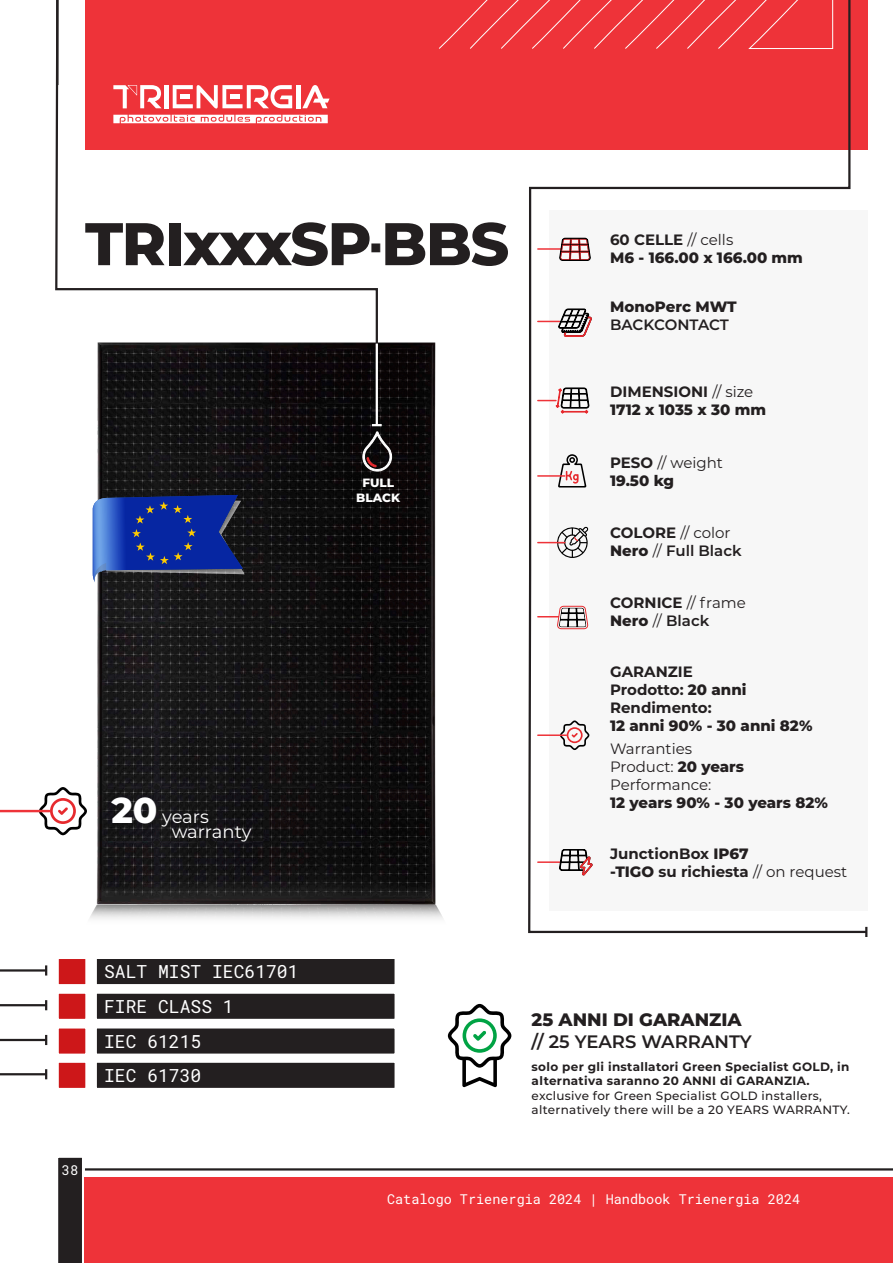
<style>
.page{position:relative;width:893px;height:1263px;background:#fff}
.page>*{position:absolute;margin:0;border:0;box-sizing:border-box;transform-origin:0 0}
.t1{font:800 60px "Montserrat";letter-spacing:-.025em;color:#231f20}
.IT_titolo_36_nero{font:800 36px "Montserrat";color:#fff}
.t2{font:18px "Roboto Mono";color:#fff}
.t3{font:600 18px/21.6px "Montserrat";color:#231f20}
.IT_titolo_36_nero-2{font:18px "Montserrat";letter-spacing:-.01em;color:#fff}
.IT_titolo_36_nero-3{font:800 15px/18px "Montserrat";color:#231f20}
.IT_titolo_36_nero-4{font:700 15px "Montserrat";color:#231f20}
.IT_titolo_36_nero-5{font:15px "Montserrat";color:#231f20}
.IT_titolo_36_nero-6{font:600 15px "Montserrat";color:#231f20}
.t4{font:13.5px "Roboto Mono";color:#fff}
.t5{font:500 12px/14.4px "Montserrat";letter-spacing:.025em;color:#231f20}
.t6{font:700 12px/14.4px "Montserrat";letter-spacing:.025em;color:#231f20}
.IT_titolo_36_nero-7{font:800 12px/14.4px "Montserrat";color:#fff;text-align:center}
.s1{font-weight:400}
.s2{font-weight:700}
.s3{font-weight:800}
</style>
<div class="page">
<div style="left:85px;top:0;width:782px;height:150px;background:#ee3339"></div>
<hr style="left:73px;top:1168px;width:820px;height:2px;background:#231f20">
<svg style="left:58px;top:1157px;width:27px;height:106px;background:#3e3536"></svg>
<svg style="left:439px;top:0;width:88px;height:49px"></svg>
<div style="left:85px;top:1178px;width:808px;height:85px;background:#ee3339"></div>
<svg style="left:527px;top:0;width:341px;height:934px"></svg>
<svg style="left:865px;top:927px;width:2px;height:10px"></svg>
<div style="left:549px;top:211px;width:318px;height:700px;background:#f7f7f7"></div>
<hr style="left:538px;top:248px;width:23px;height:2px;background:#ee3339">
<svg style="left:559px;top:238px;width:32px;height:23px"></svg>
<svg style="left:560px;top:720px;width:29px;height:30px"></svg>
<hr style="left:538px;top:734px;width:28px;height:2px;background:#ee3339">
<img style="left:0;top:207px;width:542px;height:830px">
<div style="left:95px;top:957px;width:301px;height:28px;background:#231f20"></div>
<div style="left:94px;top:956px;width:304px;height:31px;border:3px solid #fff"></div>
<div style="left:95px;top:992px;width:301px;height:28px;background:#231f20"></div>
<div style="left:94px;top:991px;width:304px;height:31px;border:3px solid #fff"></div>
<div style="left:95px;top:1027px;width:301px;height:28px;background:#231f20"></div>
<div style="left:94px;top:1025px;width:304px;height:31px;border:3px solid #fff"></div>
<div style="left:95px;top:1061px;width:301px;height:28px;background:#231f20"></div>
<div style="left:94px;top:1060px;width:304px;height:31px;border:3px solid #fff"></div>
<hr style="left:0;top:969px;width:46px;height:2px;background:#231f20">
<svg style="left:45px;top:965px;width:2px;height:10px"></svg>
<hr style="left:0;top:1004px;width:46px;height:2px;background:#231f20">
<svg style="left:45px;top:1000px;width:2px;height:10px"></svg>
<hr style="left:0;top:1039px;width:46px;height:2px;background:#231f20">
<svg style="left:45px;top:1035px;width:2px;height:10px"></svg>
<hr style="left:0;top:1073px;width:46px;height:2px;background:#231f20">
<svg style="left:45px;top:1069px;width:2px;height:10px"></svg>
<div style="left:56px;top:956px;width:32px;height:31px;background:#cd1719;border:3px solid #fff"></div>
<div style="left:56px;top:991px;width:32px;height:31px;background:#cd1719;border:3px solid #fff"></div>
<div style="left:56px;top:1025px;width:32px;height:31px;background:#cd1719;border:3px solid #fff"></div>
<div style="left:56px;top:1060px;width:32px;height:31px;background:#cd1719;border:3px solid #fff"></div>
<svg style="left:448px;top:1004px;width:63px;height:83px"></svg>
<hr style="left:538px;top:861px;width:22px;height:2px;background:#ee3339">
<svg style="left:559px;top:849px;width:33px;height:26px"></svg>
<svg style="left:54px;top:0;width:325px;height:413px"></svg>
<svg style="left:372px;top:409px;width:10px;height:3px"></svg>
<svg style="left:39px;top:787px;width:48px;height:48px"></svg>
<hr style="left:0;top:810px;width:49px;height:2px;background:#ee3339">
<svg style="left:538px;top:606px;width:50px;height:23px"></svg>
<svg style="left:538px;top:527px;width:50px;height:31px"></svg>
<svg style="left:558px;top:454px;width:28px;height:33px"></svg>
<hr style="left:538px;top:475px;width:27px;height:2px;background:#ee3339">
<svg style="left:538px;top:388px;width:51px;height:25px"></svg>
<svg style="left:538px;top:309px;width:53px;height:28px"></svg>
<svg style="left:362px;top:424px;width:30px;height:48px"></svg>
<hr style="left:376px;top:344px;width:2px;height:81px;background:#fff">
<svg style="left:93px;top:495px;width:152px;height:87px;background:#20398b"></svg>
<p class="t1" style="left:85px;top:200px;width:426px">TRIxxxSP-BBS</p>
<p class="IT_titolo_36_nero-7" style="left:356px;top:475px;width:45px">FULL<br>BLACK</p>
<p class="IT_titolo_36_nero" style="left:111px;top:784px;width:48px">20</p>
<p class="IT_titolo_36_nero-2" style="left:162px;top:804px;width:48px">years</p>
<p class="IT_titolo_36_nero-2" style="left:172px;top:819px;width:81px">warranty</p>
<p class="IT_titolo_36_nero-4" style="left:610px;top:229px;width:125px">60 CELLE <span class="s1">// cells</span></p>
<p class="IT_titolo_36_nero-3" style="left:610px;top:248px;width:194px">M6 - 166.00 x 166.00 mm</p>
<p class="IT_titolo_36_nero-3" style="left:610px;top:297px;width:128px">MonoPerc MWT</p>
<p class="IT_titolo_36_nero-6" style="left:610px;top:314px;width:120px">BACKCONTACT</p>
<p class="IT_titolo_36_nero-4" style="left:610px;top:381px;width:145px">DIMENSIONI <span class="s1">// size</span></p>
<p class="IT_titolo_36_nero-3" style="left:610px;top:400px;width:158px">1712 x 1035 x 30 mm</p>
<p class="IT_titolo_36_nero-5" style="left:610px;top:452px;width:114px"><span class="s2">PESO</span> // weight</p>
<p class="IT_titolo_36_nero-3" style="left:610px;top:470px;width:66px">19.50 kg</p>
<p class="IT_titolo_36_nero-5" style="left:610px;top:522px;width:122px"><span class="s2">COLORE</span> // color</p>
<p class="IT_titolo_36_nero-6" style="left:610px;top:540px;width:133px"><span class="s3">Nero</span> <span class="s1">//</span> Full Black</p>
<p class="IT_titolo_36_nero-4" style="left:610px;top:592px;width:137px">CORNICE <span class="s1">// frame</span></p>
<p class="IT_titolo_36_nero-6" style="left:610px;top:610px;width:101px"><span class="s3">Nero</span> <span class="s1">//</span> Black</p>
<p class="IT_titolo_36_nero-4" style="left:610px;top:661px;width:84px">GARANZIE</p>
<p class="IT_titolo_36_nero-4" style="left:610px;top:679px;width:138px">Prodotto: <span class="s3">20 anni</span></p>
<p class="IT_titolo_36_nero-3" style="left:610px;top:698px;width:204px"><span class="s2">Rendimento:<br></span>12 anni 90% - 30 anni 82%</p>
<p class="IT_titolo_36_nero-5" style="left:610px;top:738px;width:83px">Warranties</p>
<p class="IT_titolo_36_nero-5" style="left:610px;top:756px;width:135px">Product: <span class="s3">20 years</span></p>
<p class="IT_titolo_36_nero-3" style="left:610px;top:775px;width:219px"><span class="s1">Performance:<br></span>12 years 90% - 30 years 82%</p>
<p class="IT_titolo_36_nero-4" style="left:610px;top:843px;width:140px">JunctionBox <span class="s3">IP67</span></p>
<p class="IT_titolo_36_nero-4" style="left:610px;top:861px;width:239px"><span class="s3">-TIGO</span> su richiesta <span class="s1">// on request</span></p>
<p class="t2" style="left:104px;top:959px;width:196px">SALT MIST IEC61701</p>
<p class="t2" style="left:104px;top:994px;width:131px">FIRE CLASS 1</p>
<p class="t2" style="left:104px;top:1029px;width:99px">IEC 61215</p>
<p class="t2" style="left:104px;top:1063px;width:99px">IEC 61730</p>
<p class="t4" style="left:62px;top:1160px;width:18px">38</p>
<p class="t3" style="left:532px;top:1008px;width:222px"><span class="s3">25 ANNI DI GARANZIA </span>// 25 YEARS WARRANTY</p>
<p class="t6" style="left:532px;top:1059px;width:319px">solo per gli installatori Green Specialist GOLD, in alternativa saranno 20 ANNI di GARANZIA.</p>
<p class="t5" style="left:532px;top:1088px;width:320px">exclusive for Green Specialist GOLD installers, alternatively there will be a 20 YEARS WARRANTY.</p>
<p class="t4" style="left:387px;top:1190px;width:415px">Catalogo Trienergia 2024 | Handbook Trienergia 2024</p>
</div>
